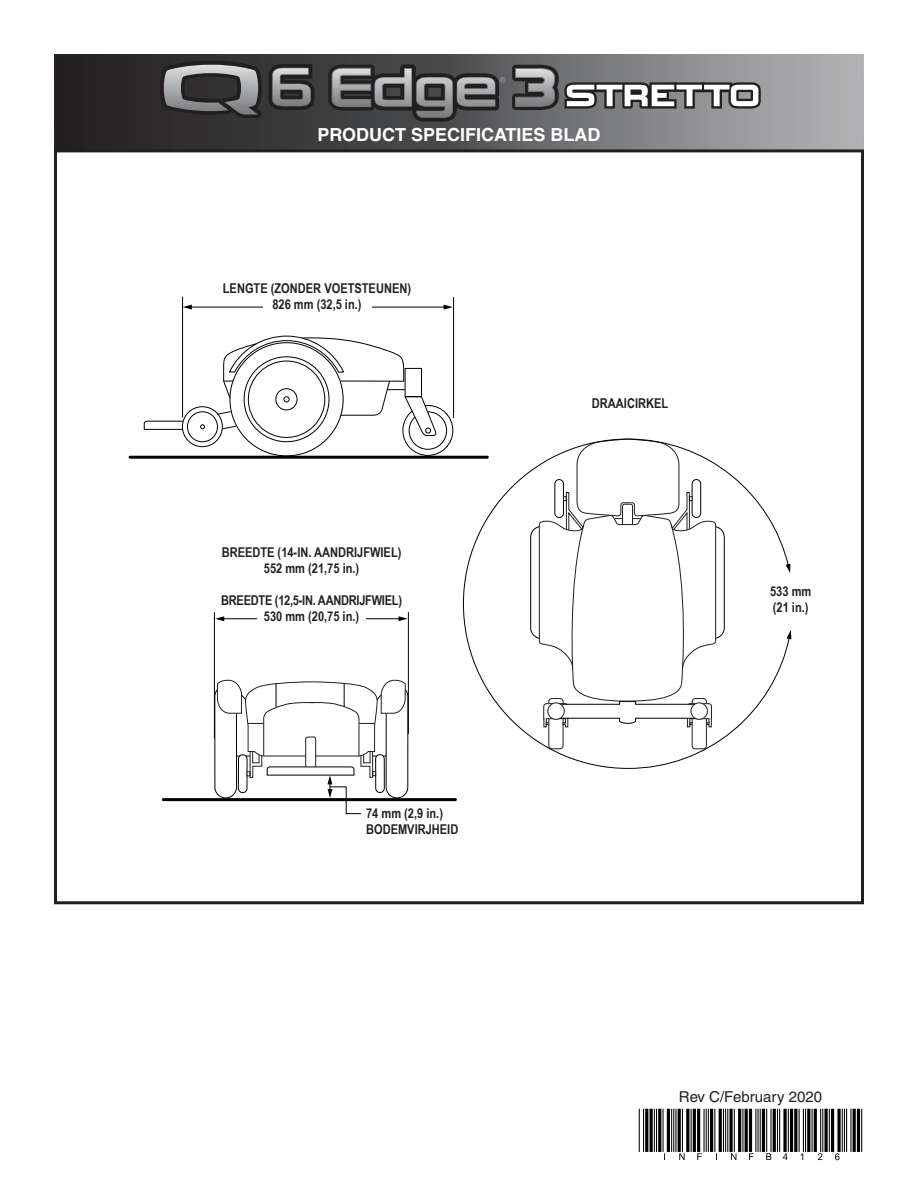
<style>
.page{position:relative;width:918px;height:1188px;background:#fff}
.page>*{position:absolute;margin:0;border:0;box-sizing:border-box;transform-origin:0 0}
.t1{font:700 18px "Helvetica";color:#fff}
.t2{font:15px "Helvetica";color:#231f20}
.CALLOUTS{font:700 13.5px "Arial Narrow";color:#231f20}
.CALLOUTS-2{font:700 13.5px "Arial Narrow";letter-spacing:-.02em;color:#231f20}
</style>
<div class="page">
<svg style="left:54px;top:54px;width:810px;height:95px;background:#616162"></svg>
<div style="left:182px;top:406px;width:41px;height:41px;border:1px solid #000;border-radius:50%"></div>
<div style="left:187px;top:411px;width:31px;height:31px;border:1px solid #000;border-radius:50%"></div>
<svg style="left:144px;top:420px;width:40px;height:10px"></svg>
<svg style="left:200px;top:424px;width:5px;height:5px"></svg>
<div style="left:403px;top:405px;width:50px;height:51px;border:1px solid #000;border-radius:50%"></div>
<div style="left:409px;top:411px;width:38px;height:39px;border:1px solid #000;border-radius:50%"></div>
<svg style="left:217px;top:335px;width:220px;height:102px"></svg>
<div style="left:386px;top:685px;width:22px;height:113px;border:1px solid #000;border-radius:11px"></div>
<div style="left:214px;top:685px;width:23px;height:113px;border:1px solid #000;border-radius:11px"></div>
<svg style="left:463px;top:438px;width:327px;height:331px"></svg>
<svg style="left:786px;top:564px;width:4px;height:9px"></svg>
<svg style="left:787px;top:630px;width:4px;height:9px"></svg>
<hr style="left:162px;top:798px;width:295px;height:3px;background:#000;border-radius:2px">
<hr style="left:129px;top:456px;width:360px;height:3px;background:#000;border-radius:2px">
<hr style="left:223px;top:618px;width:177px;height:1px;background:#000">
<svg style="left:399px;top:616px;width:9px;height:5px"></svg>
<svg style="left:215px;top:616px;width:9px;height:5px"></svg>
<hr style="left:214px;top:612px;width:1px;height:127px;background:#000">
<hr style="left:408px;top:612px;width:1px;height:122px;background:#000">
<div style="left:257px;top:610px;width:109px;height:17px;background:#fff"></div>
<hr style="left:190px;top:307px;width:255px;height:1px;background:#000">
<svg style="left:444px;top:305px;width:9px;height:5px"></svg>
<svg style="left:183px;top:305px;width:9px;height:5px"></svg>
<hr style="left:182px;top:297px;width:1px;height:121px;background:#000">
<div style="left:263px;top:298px;width:109px;height:19px;background:#fff"></div>
<svg style="left:217px;top:680px;width:189px;height:134px"></svg>
<hr style="left:453px;top:297px;width:1px;height:121px;background:#000">
<div style="left:54px;top:149px;width:810px;height:755px;border:3px solid #231f20"></div>
<hr style="left:654px;top:1109px;width:1px;height:43px;background:#000">
<hr style="left:650px;top:1109px;width:3px;height:43px;background:#000">
<hr style="left:645px;top:1109px;width:3px;height:43px;background:#000">
<hr style="left:643px;top:1109px;width:1px;height:43px;background:#000">
<hr style="left:639px;top:1109px;width:1px;height:43px;background:#000">
<hr style="left:671px;top:1109px;width:1px;height:43px;background:#000">
<hr style="left:667px;top:1109px;width:3px;height:43px;background:#000">
<hr style="left:662px;top:1109px;width:2px;height:43px;background:#000">
<hr style="left:658px;top:1109px;width:3px;height:43px;background:#000">
<hr style="left:656px;top:1109px;width:1px;height:43px;background:#000">
<svg style="left:673px;top:1109px;width:34px;height:51px"></svg>
<hr style="left:723px;top:1109px;width:1px;height:43px;background:#000">
<hr style="left:719px;top:1109px;width:3px;height:43px;background:#000">
<hr style="left:714px;top:1109px;width:1px;height:43px;background:#000">
<hr style="left:710px;top:1109px;width:3px;height:43px;background:#000">
<hr style="left:708px;top:1109px;width:1px;height:43px;background:#000">
<svg style="left:725px;top:1109px;width:120px;height:51px"></svg>
<hr style="left:861px;top:1109px;width:1px;height:43px;background:#000">
<hr style="left:857px;top:1109px;width:3px;height:43px;background:#000">
<hr style="left:853px;top:1109px;width:3px;height:43px;background:#000">
<hr style="left:850px;top:1109px;width:1px;height:43px;background:#000">
<hr style="left:846px;top:1109px;width:1px;height:43px;background:#000">
<svg style="left:328px;top:64px;width:177px;height:58px;background:#5d5c5e"></svg>
<svg style="left:512px;top:65px;width:249px;height:45px"></svg>
<svg style="left:268px;top:64px;width:47px;height:46px;background:#5c5b5d"></svg>
<svg style="left:160px;top:61px;width:102px;height:57px;background:#5f5e5f"></svg>
<h1 class="t1" style="left:317px;top:124px;width:285px">PRODUCT SPECIFICATIES BLAD</h1>
<p class="CALLOUTS" style="left:223px;top:278px;width:190px">LENGTE (ZONDER VOETSTEUNEN)</p>
<p class="CALLOUTS" style="left:272px;top:294px;width:91px">826 mm (32,5 in.)</p>
<p class="CALLOUTS" style="left:222px;top:542px;width:181px">BREEDTE (14-IN. AANDRIJFWIEL)</p>
<p class="CALLOUTS" style="left:264px;top:558px;width:97px">552 mm (21,75 in.)</p>
<p class="CALLOUTS-2" style="left:221px;top:590px;width:182px">BREEDTE (12,5-IN. AANDRIJFWIEL)</p>
<p class="CALLOUTS" style="left:264px;top:606px;width:97px">530 mm (20,75 in.)</p>
<p class="CALLOUTS" style="left:366px;top:803px;width:78px">74 mm (2,9 in.)</p>
<p class="CALLOUTS" style="left:366px;top:819px;width:94px">BODEMVIRJHEID</p>
<p class="CALLOUTS" style="left:592px;top:393px;width:78px">DRAAICIRKEL</p>
<p class="CALLOUTS" style="left:770px;top:581px;width:43px">533 mm</p>
<p class="CALLOUTS" style="left:773px;top:597px;width:37px">(21 in.)</p>
<p class="t2" style="left:679px;top:1088px;width:145px">Rev C/February 2020</p>
</div>
